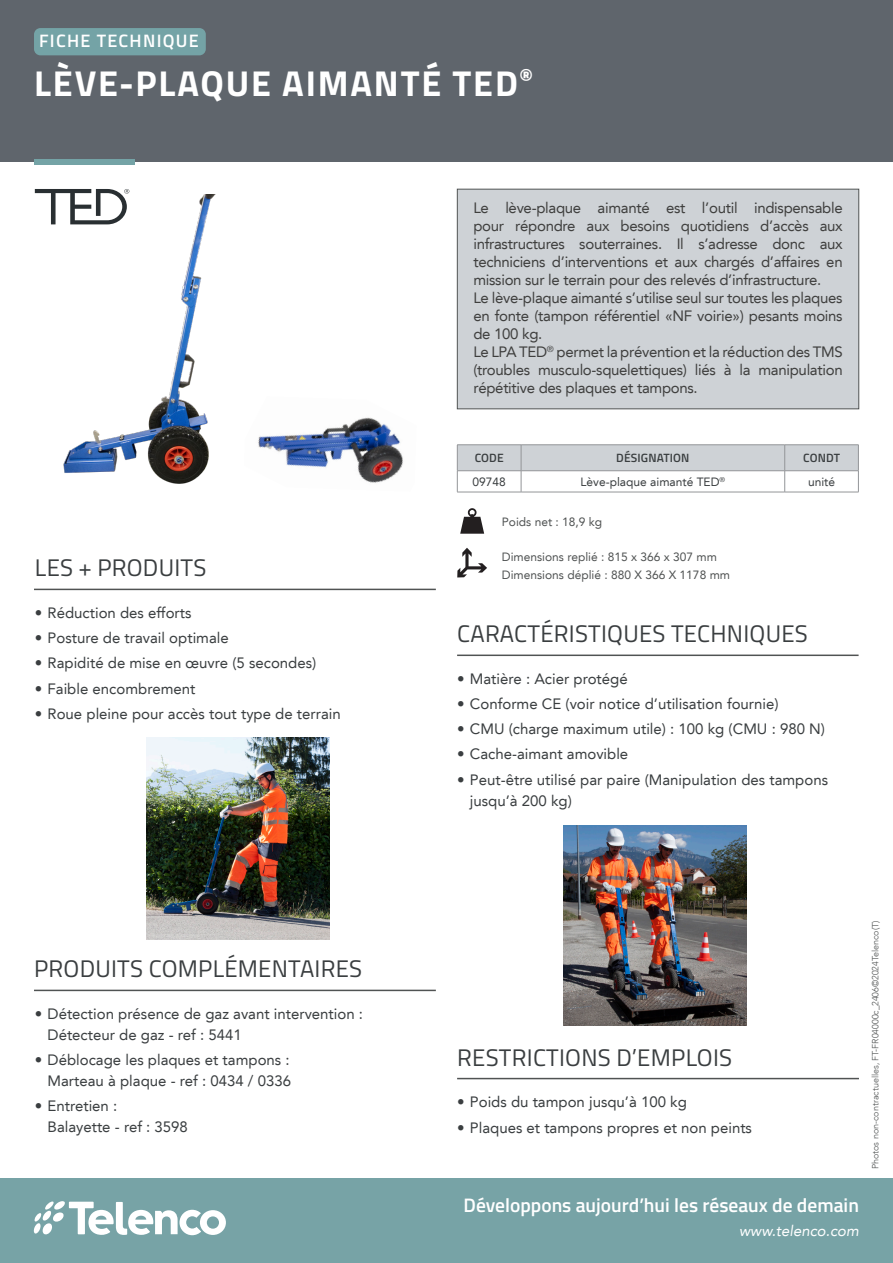
<style>
.page{position:relative;width:893px;height:1263px;background:#fff}
.page>*{position:absolute;margin:0;border:0;box-sizing:border-box;transform-origin:0 0}
.nom_produit_1{font:700 36px "Titillium Web";letter-spacing:.05em;color:#fff}
.SOUS-TITRE{font:24px "Titillium Web";letter-spacing:.01em;color:#3a3e40}
.t1{font:600 19.5px "Titillium Web";color:#fff}
.t2{font:600 18px "Titillium Web";letter-spacing:.07em;color:#fff}
.t3{font:15px/21px "Avenir LT";color:#3a3e40}
.TEXTE_DESCRIPTIF{font:15px/18px "Avenir LT";letter-spacing:-.02em;color:#3f3f3e;text-align:justify}
.t4{font:italic 15px "Avenir LT";color:#fff}
.labeur{font:12px "Avenir LT";color:#505353}
.VALEUR_TABLEAU_REF{font:12px "Avenir LT";color:#3a3e40}
.INTITULE_TABLEAU_REF{font:600 12px "Titillium Web";letter-spacing:.01em;color:#3a3e40}
.NOMENCLATURE{font:300 9px "Avenir LT";color:#505353}
</style>
<div class="page">
<div style="left:0;top:0;width:893px;height:162px;background:#5f656c"></div>
<div style="left:34px;top:159px;width:100px;height:5px;background:#74a3a6"></div>
<div style="left:0;top:1178px;width:893px;height:85px;background:#77a3a6"></div>
<svg style="left:33px;top:1201px;width:193px;height:34px"></svg>
<div style="left:34px;top:28px;width:172px;height:27px;background:#74a3a6;border-radius:6px"></div>
<div style="left:457px;top:189px;width:402px;height:220px;background:#ced2d6"></div>
<img style="left:51px;top:194px;width:165px;height:290px">
<img style="left:258px;top:417px;width:145px;height:66px">
<hr style="left:34px;top:589px;width:402px;height:1px;background:#505353">
<hr style="left:457px;top:1078px;width:402px;height:1px;background:#505353">
<hr style="left:457px;top:654px;width:402px;height:2px;background:#505353">
<hr style="left:34px;top:990px;width:402px;height:1px;background:#505353">
<svg style="left:457px;top:548px;width:30px;height:29px"></svg>
<hr style="left:457px;top:444px;width:64px;height:1px;background:#939598">
<hr style="left:521px;top:444px;width:264px;height:1px;background:#939598">
<hr style="left:785px;top:444px;width:74px;height:1px;background:#939598">
<svg style="left:457px;top:445px;width:402px;height:47px"></svg>
<hr style="left:457px;top:492px;width:64px;height:1px;background:#939598">
<hr style="left:521px;top:492px;width:264px;height:1px;background:#939598">
<hr style="left:785px;top:492px;width:74px;height:1px;background:#939598">
<img style="left:147px;top:738px;width:183px;height:201px">
<img style="left:563px;top:825px;width:183px;height:201px">
<svg style="left:460px;top:508px;width:24px;height:26px"></svg>
<svg style="left:35px;top:189px;width:94px;height:35px"></svg>
<p class="t2" style="left:39px;top:28px;width:161px">FICHE TECHNIQUE</p>
<p class="nom_produit_1" style="left:34px;top:55px;width:500px">LÈVE-PLAQUE AIMANTÉ TED<sup>®</sup></p>
<p class="TEXTE_DESCRIPTIF" style="left:473px;top:199px;width:371px">Le lève-plaque aimanté est l’outil indispensable pour répondre aux besoins quotidiens d’accès aux infrastructures souterraines. Il s’adresse donc aux techniciens d’interventions et aux chargés d’affaires en mission sur le terrain pour des relevés d’infrastructure.</p>
<p class="TEXTE_DESCRIPTIF" style="left:473px;top:289px;width:371px">Le lève-plaque aimanté s’utilise seul sur toutes les plaques en fonte (tampon référentiel «NF voirie») pesants moins de 100 kg.</p>
<p class="TEXTE_DESCRIPTIF" style="left:473px;top:343px;width:371px">Le LPA TED<sup>®</sup> permet la prévention et la réduction des TMS (troubles musculo-squelettiques) liés à la manipulation répétitive des plaques et tampons.</p>
<p class="SOUS-TITRE" style="left:35px;top:550px;width:173px">LES + PRODUITS</p>
<p class="t3" style="left:35px;top:602px;width:158px">• Réduction des efforts</p>
<p class="t3" style="left:35px;top:627px;width:195px">• Posture de travail optimale</p>
<p class="t3" style="left:35px;top:653px;width:283px">• Rapidité de mise en œuvre (5 secondes)</p>
<p class="t3" style="left:35px;top:678px;width:162px">• Faible encombrement</p>
<p class="t3" style="left:35px;top:703px;width:307px">• Roue pleine pour accès tout type de terrain</p>
<p class="INTITULE_TABLEAU_REF" style="left:475px;top:448px;width:30px">CODE</p>
<p class="INTITULE_TABLEAU_REF" style="left:616px;top:448px;width:75px">DÉSIGNATION</p>
<p class="INTITULE_TABLEAU_REF" style="left:803px;top:448px;width:38px">CONDT</p>
<p class="VALEUR_TABLEAU_REF" style="left:472px;top:475px;width:35px">09748</p>
<p class="VALEUR_TABLEAU_REF" style="left:581px;top:475px;width:146px">Lève-plaque aimanté TED<sup>®</sup></p>
<p class="VALEUR_TABLEAU_REF" style="left:808px;top:475px;width:29px">unité</p>
<p class="labeur" style="left:502px;top:515px;width:102px">Poids net : 18,9 kg</p>
<p class="labeur" style="left:502px;top:550px;width:217px">Dimensions replié : 815 x 366 x 307 mm</p>
<p class="labeur" style="left:502px;top:568px;width:230px">Dimensions déplié : 880 X 366 X 1178 mm</p>
<p class="SOUS-TITRE" style="left:457px;top:616px;width:352px">CARACTÉRISTIQUES TECHNIQUES</p>
<p class="t3" style="left:457px;top:668px;width:172px">• Matière : Acier protégé</p>
<p class="t3" style="left:457px;top:693px;width:323px">• Conforme CE (voir notice d’utilisation fournie)</p>
<p class="t3" style="left:457px;top:718px;width:369px">• CMU (charge maximum utile) : 100 kg (CMU : 980 N)</p>
<p class="t3" style="left:457px;top:744px;width:173px">• Cache-aimant amovible</p>
<p class="t3" style="left:470px;top:769px;width:360px;text-indent:-13px">• Peut-être utilisé par paire (Manipulation des tampons jusqu’à 200 kg)</p>
<p class="SOUS-TITRE" style="left:34px;top:951px;width:330px">PRODUITS COMPLÉMENTAIRES</p>
<p class="t3" style="left:48px;top:1003px;width:317px;text-indent:-13px">• Détection présence de gaz avant intervention :<br>Détecteur de gaz - ref : 5441</p>
<p class="t3" style="left:35px;top:1049px;width:258px;text-align:right">• Déblocage les plaques et tampons :<br>Marteau à plaque - ref : 0434 / 0336</p>
<p class="t3" style="left:48px;top:1096px;width:142px;text-indent:-13px">• Entretien :<br>Balayette - ref : 3598</p>
<p class="SOUS-TITRE" style="left:457px;top:1040px;width:276px">RESTRICTIONS D’EMPLOIS</p>
<p class="t3" style="left:457px;top:1092px;width:231px">• Poids du tampon jusqu’à 100 kg</p>
<p class="t3" style="left:457px;top:1117px;width:296px">• Plaques et tampons propres et non peints</p>
<h3 class="t1" style="left:463px;top:1191px;width:397px">Développons aujourd’hui les réseaux de demain</h3>
<p class="t4" style="left:739px;top:1222px;width:121px">www.telenco.com</p>
<p class="NOMENCLATURE" style="left:870px;top:1169px;width:250px;rotate:-90deg">Photos non-contractuelles, FT-FR04000c_2406©2024Telenco(T)</p>
</div>
